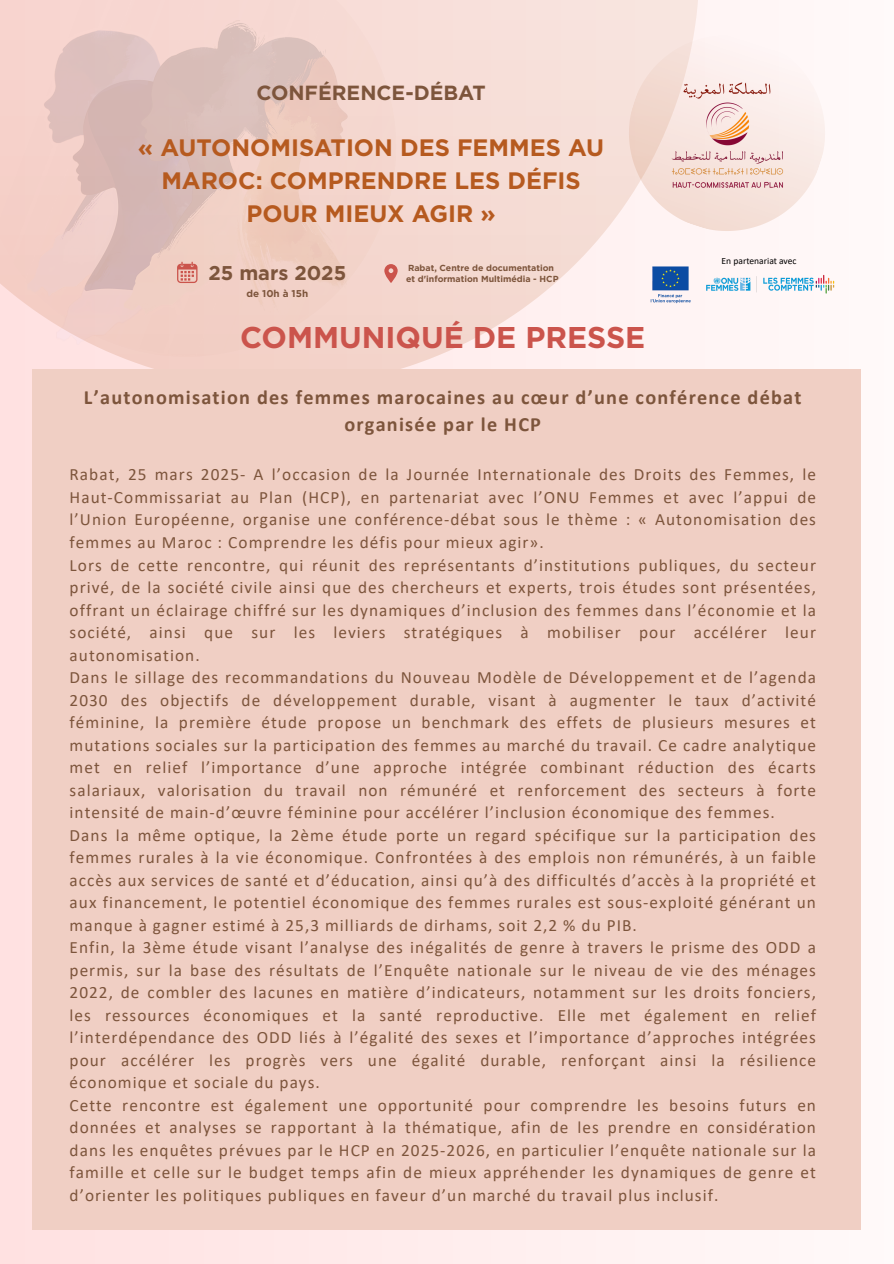
<style>
.page{position:relative;width:894px;height:1264px;background:#fff}
.page>*{position:absolute;margin:0;border:0;box-sizing:border-box;transform-origin:0 0}
.t1{font:700 30px "Gotham";color:#cb544c}
.t2{font:700 23.7px/33px "Gotham";color:#b65a1f;text-align:center}
.t3{font:700 20.4px "Gotham";color:#7d553c}
.t4{font:700 20.25px/27px "Calibri";letter-spacing:.06em;color:#7d553c;text-align:center}
.t5{font:700 19.95px "Gotham";color:#7d553c}
.t6{font:17.25px/22.5px "Calibri";letter-spacing:.06em;color:#7d553c}
.t7{font:700 9.9px "Gotham";color:#7d553c}
.t8{font:9.6px "Calibri";color:#000}
.t9{font:700 8.85px "Gotham";color:#7d553c}
</style>
<div class="page">
<div style="left:0;top:0;width:893px;height:1263px;background:linear-gradient(to right,#ffe1e1,#fffafa)"></div>
<svg style="left:0;top:0;width:699px;height:387px;background:#f0d4cd"></svg>
<div style="left:33px;top:369px;width:827px;height:860px;background:#f0cfc4"></div>
<svg style="left:384px;top:264px;width:13px;height:19px"></svg>
<svg style="left:177px;top:262px;width:20px;height:21px"></svg>
<svg style="left:603px;top:10px;width:247px;height:246px"></svg>
<img style="left:648px;top:262px;width:44px;height:44px">
<img style="left:703px;top:275px;width:133px;height:20px">
<p class="t3" style="left:256px;top:81px;width:231px">CONFÉRENCE-DÉBAT</p>
<h3 class="t2" style="left:138px;top:131px;width:468px">« AUTONOMISATION DES FEMMES AU<br>MAROC: COMPRENDRE LES DÉFIS<br>POUR MIEUX AGIR »</h3>
<p class="t5" style="left:208px;top:260px;width:139px">25 mars 2025</p>
<h4 class="t9" style="left:408px;top:262px;width:147px">Rabat, Centre de documentation</h4>
<h6 class="t9" style="left:406px;top:274px;width:154px">et d'information Multimédia - HCP</h6>
<p class="t7" style="left:246px;top:287px;width:63px">de 10h à 15h</p>
<p class="t1" style="left:240px;top:319px;width:407px">COMMUNIQUÉ DE PRESSE</p>
<h1 class="t8" style="left:721px;top:256px;width:76px">En partenariat avec</h1>
<p class="t4" style="left:84px;top:385px;width:718px">L’autonomisation des femmes marocaines au cœur d’une conférence débat organisée par le HCP</p>
<p class="t6" style="left:70px;top:465px;width:747px">Rabat, 25 mars 2025- A l’occasion de la Journée Internationale des Droits des Femmes, le Haut-Commissariat au Plan (HCP), en partenariat avec l’ONU Femmes et avec l’appui de l’Union Européenne, organise une conférence-débat sous le thème : « Autonomisation des femmes au Maroc : Comprendre les défis pour mieux agir».<br>Lors de cette rencontre, qui réunit des représentants d’institutions publiques, du secteur privé, de la société civile ainsi que des chercheurs et experts, trois études sont présentées, offrant un éclairage chiffré sur les dynamiques d’inclusion des femmes dans l’économie et la société, ainsi que sur les leviers stratégiques à mobiliser pour accélérer leur autonomisation.</p>
<h2 class="t6" style="left:70px;top:667px;width:747px;text-align:justify">Dans le sillage des recommandations du Nouveau Modèle de Développement et de l’agenda 2030 des objectifs de développement durable, visant à augmenter le taux d’activité féminine, la première étude propose un benchmark des effets de plusieurs mesures et mutations sociales sur la participation des femmes au marché du travail. Ce cadre analytique met en relief l’importance d’une approche intégrée combinant réduction des écarts salariaux, valorisation du travail non rémunéré et renforcement des secteurs à forte intensité de main-d’œuvre féminine pour accélérer l’inclusion économique des femmes.</h2>
<p class="t6" style="left:70px;top:825px;width:747px">Dans la même optique, la 2ème étude porte un regard spécifique sur la participation des femmes rurales à la vie économique. Confrontées à des emplois non rémunérés, à un faible accès aux services de santé et d’éducation, ainsi qu’à des difficultés d’accès à la propriété et aux financement, le potentiel économique des femmes rurales est sous-exploité générant un manque à gagner estimé à 25,3 milliards de dirhams, soit 2,2 % du PIB.<br>Enfin, la 3ème étude visant l’analyse des inégalités de genre à travers le prisme des ODD a permis, sur la base des résultats de l’Enquête nationale sur le niveau de vie des ménages 2022, de combler des lacunes en matière d’indicateurs, notamment sur les droits fonciers, les ressources économiques et la santé reproductive. Elle met également en relief l’interdépendance des ODD liés à l’égalité des sexes et l’importance d’approches intégrées pour accélérer les progrès vers une égalité durable, renforçant ainsi la résilience économique et sociale du pays.<br>Cette rencontre est également une opportunité pour comprendre les besoins futurs en données et analyses se rapportant à la thématique, afin de les prendre en considération dans les enquêtes prévues par le HCP en 2025-2026, en particulier l’enquête nationale sur la famille et celle sur le budget temps afin de mieux appréhender les dynamiques de genre et d’orienter les politiques publiques en faveur d’un marché du travail plus inclusif.</p>
</div>
